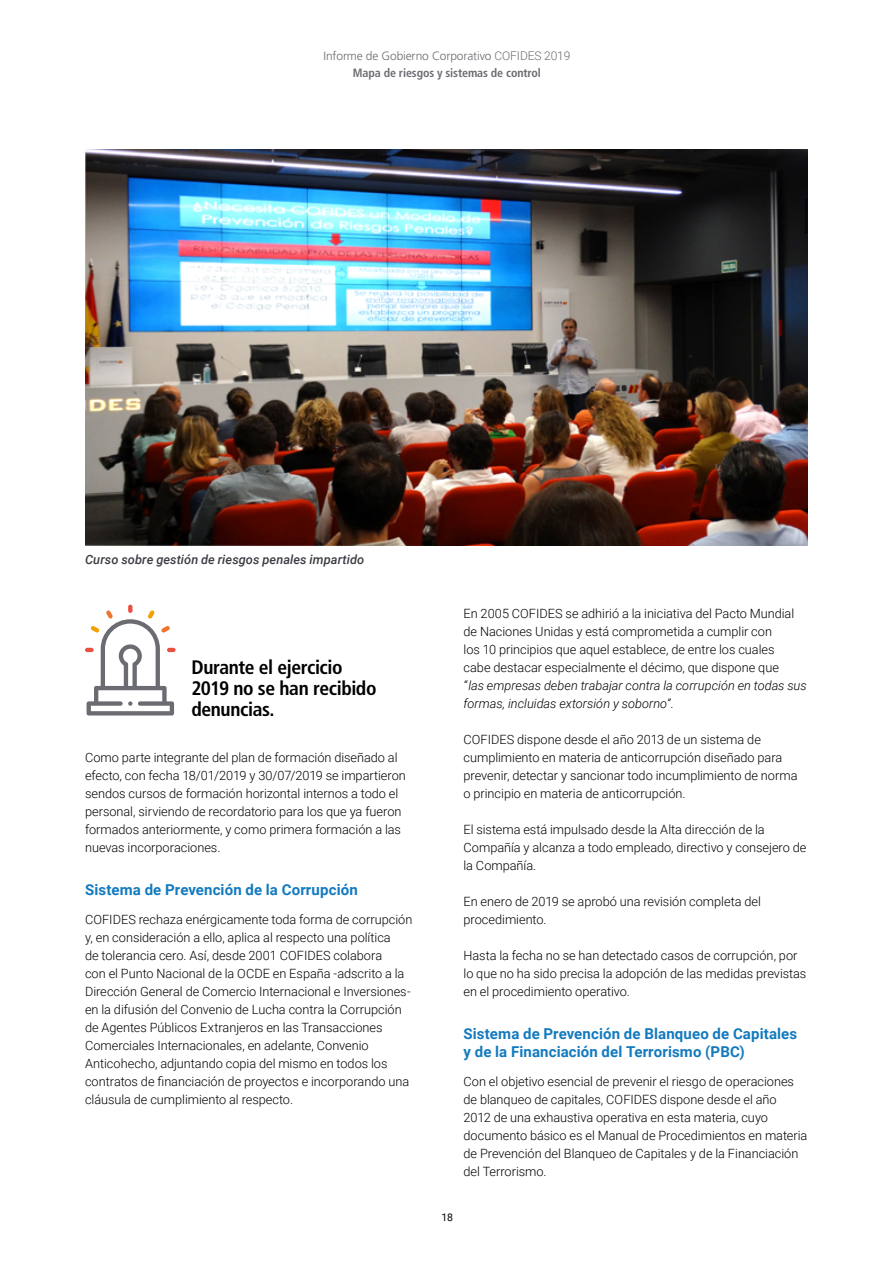
<style>
.page{position:relative;width:893px;height:1263px;background:#fff}
.page>*{position:absolute;margin:0;border:0;box-sizing:border-box;transform-origin:0 0}
.t1{font:700 condensed 19.5px/21px "Frutiger LT Std";letter-spacing:-.02em;color:#000}
.t2{font:700 15px/18px "Roboto";letter-spacing:.01em;color:#137abf}
.t3{font:300 12.75px/18px "Roboto";color:#000}
.t4{font:italic 300 12.75px/18px "Roboto";color:#000}
.t5{font:italic 500 12.75px "Roboto";letter-spacing:.005em;color:#3a3c42}
.t6{font:700 condensed 12px/16.5px "Frutiger LT Std";letter-spacing:-.01em;color:#6a6c71;text-align:center}
.t7{font:10.5px "Roboto";color:#000}
.s1{font-weight:300;font-stretch:normal}
.s2{font-family:"Roboto";font-weight:300;font-stretch:normal}
.s3{font-style:normal}
</style>
<div class="page">
<img style="left:85px;top:150px;width:723px;height:395px">
<svg style="left:85px;top:605px;width:91px;height:110px"></svg>
<p class="t6" style="left:324px;top:48px;width:248px"><span class="s1">Informe de Gobierno Corporativo</span> <span class="s2">COFIDES 2019<br></span>Mapa de riesgos y sistemas de control</p>
<p class="t5" style="left:85px;top:550px;width:281px">Curso sobre gestión de riesgos penales impartido</p>
<h1 class="t1" style="left:191px;top:656px;width:187px">Durante el ejercicio<br>2019 no se han recibido denuncias.</h1>
<p class="t3" style="left:85px;top:748px;width:322px">Como parte integrante del plan de formación diseñado al efecto, con fecha 18/01/2019 y 30/07/2019 se impartieron sendos cursos de formación horizontal internos a todo el personal, sirviendo de recordatorio para los que ya fueron formados anteriormente, y como primera formación a las nuevas incorporaciones.</p>
<p class="t2" style="left:85px;top:880px;width:274px">Sistema de Prevención de la Corrupción</p>
<p class="t3" style="left:85px;top:910px;width:329px">COFIDES rechaza enérgicamente toda forma de corrupción y, en consideración a ello, aplica al respecto una política<br>de tolerancia cero. Así, desde 2001 COFIDES colabora<br>con el Punto Nacional de la OCDE en España -adscrito a la Dirección General de Comercio Internacional e Inversiones&shy;en la difusión del Convenio de Lucha contra la Corrupción de Agentes Públicos Extranjeros en las Transacciones Comerciales Internacionales, en adelante, Convenio Anticohecho, adjuntando copia del mismo en todos los contratos de financiación de proyectos e incorporando una cláusula de cumplimiento al respecto.</p>
<p class="t3" style="left:463px;top:604px;width:332px">En 2005 COFIDES se adhirió a la iniciativa del Pacto Mundial de Naciones Unidas y está comprometida a cumplir con<br>los 10 principios que aquel establece, de entre los cuales cabe destacar especialmente el décimo, que dispone que</p>
<p class="t4" style="left:463px;top:676px;width:345px">“las empresas deben trabajar contra la corrupción en todas sus formas, incluidas extorsión y soborno”<span class="s3">.</span></p>
<p class="t3" style="left:463px;top:730px;width:335px">COFIDES dispone desde el año 2013 de un sistema de cumplimiento en materia de anticorrupción diseñado para prevenir, detectar y sancionar todo incumplimiento de norma o principio en materia de anticorrupción.</p>
<p class="t3" style="left:463px;top:820px;width:344px">El sistema está impulsado desde la Alta dirección de la<br>Compañía y alcanza a todo empleado, directivo y consejero de la Compañía.</p>
<p class="t3" style="left:463px;top:892px;width:299px">En enero de 2019 se aprobó una revisión completa del procedimiento.</p>
<p class="t3" style="left:463px;top:946px;width:344px">Hasta la fecha no se han detectado casos de corrupción, por lo que no ha sido precisa la adopción de las medidas previstas en el procedimiento operativo.</p>
<p class="t2" style="left:463px;top:1024px;width:335px">Sistema de Prevención de Blanqueo de Capitales y de la Financiación del Terrorismo (PBC)</p>
<p class="t3" style="left:463px;top:1072px;width:345px">Con el objetivo esencial de prevenir el riesgo de operaciones de blanqueo de capitales, COFIDES dispone desde el año<br>2012 de una exhaustiva operativa en esta materia, cuyo documento básico es el Manual de Procedimientos en materia de Prevención del Blanqueo de Capitales y de la Financiación del Terrorismo.</p>
<p class="t7" style="left:441px;top:1210px;width:13px">18</p>
</div>
